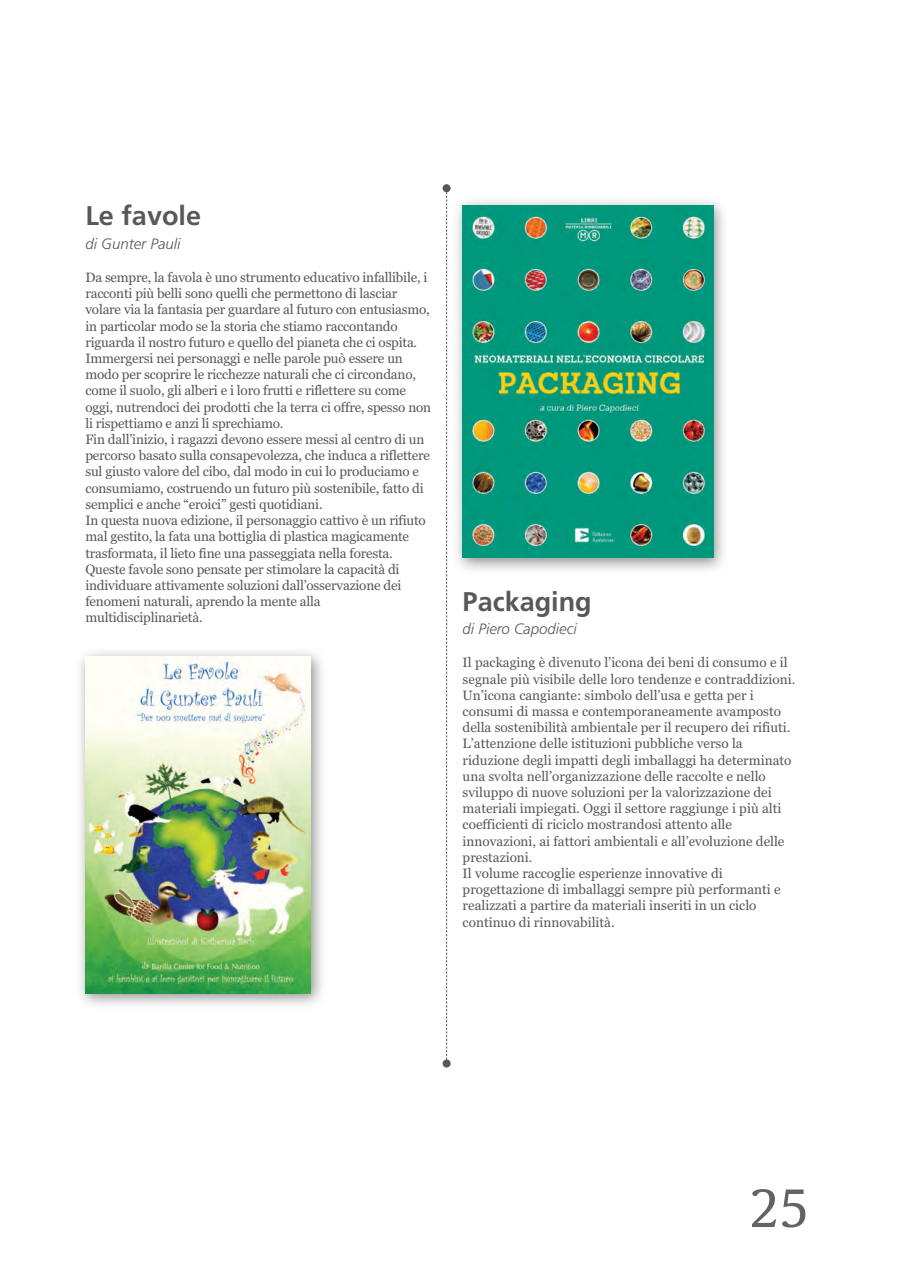
<style>
.page{position:relative;width:901px;height:1264px;background:#fff}
.page>*{position:absolute;margin:0;border:0;box-sizing:border-box;transform-origin:0 0}
.t1{font:51px "Gulliver";color:#636366}
.t2{font:700 27px "Frutiger";color:#57585a}
.t3{font:italic 300 15px "Frutiger";color:#57585a}
.t4{font:13.5px/16.2px "Georgia";letter-spacing:-.015em;color:#57585a}
</style>
<div class="page">
<img style="left:80px;top:652px;width:242px;height:353px">
<img style="left:85px;top:657px;width:226px;height:336px">
<img style="left:457px;top:201px;width:267px;height:369px">
<img style="left:462px;top:205px;width:250px;height:353px">
<svg style="left:446px;top:192px;width:1px;height:867px"></svg>
<div style="left:442px;top:184px;width:8px;height:8px;background:#57585a;border-radius:50%"></div>
<div style="left:442px;top:1059px;width:8px;height:8px;background:#57585a;border-radius:50%"></div>
<h2 class="t2" style="left:85px;top:205px;width:117px">Le favole</h2>
<p class="t3" style="left:85px;top:237px;width:97px">di Gunter Pauli</p>
<p class="t4" style="left:85px;top:269px;width:347px">Da sempre, la favola è uno strumento educativo infallibile, i racconti più belli sono quelli che permettono di lasciar volare via la fantasia per guardare al futuro con entusiasmo, in particolar modo se la storia che stiamo raccontando riguarda il nostro futuro e quello del pianeta che ci ospita.<br>Immergersi nei personaggi e nelle parole può essere un modo per scoprire le ricchezze naturali che ci circondano, come il suolo, gli alberi e i loro frutti e riflettere su come oggi, nutrendoci dei prodotti che la terra ci offre, spesso non li rispettiamo e anzi li sprechiamo.<br>Fin dall’inizio, i ragazzi devono essere messi al centro di un percorso basato sulla consapevolezza, che induca a riflettere sul giusto valore del cibo, dal modo in cui lo produciamo e consumiamo, costruendo un futuro più sostenibile, fatto di semplici e anche “eroici” gesti quotidiani.<br>In questa nuova edizione, il personaggio cattivo è un rifiuto mal gestito, la fata una bottiglia di plastica magicamente trasformata, il lieto fine una passeggiata nella foresta.<br>Queste favole sono pensate per stimolare la capacità di individuare attivamente soluzioni dall’osservazione dei fenomeni naturali, aprendo la mente alla multidisciplinarietà.</p>
<h2 class="t2" style="left:462px;top:590px;width:131px">Packaging</h2>
<p class="t3" style="left:462px;top:623px;width:115px">di Piero Capodieci</p>
<p class="t4" style="left:462px;top:654px;width:334px">Il packaging è divenuto l’icona dei beni di consumo e il segnale più visibile delle loro tendenze e contraddizioni.<br>Un’icona cangiante: simbolo dell’usa e getta per i consumi di massa e contemporaneamente avamposto della sostenibilità ambientale per il recupero dei rifiuti.<br>L’attenzione delle istituzioni pubbliche verso la riduzione degli impatti degli imballaggi ha determinato una svolta nell’organizzazione delle raccolte e nello sviluppo di nuove soluzioni per la valorizzazione dei materiali impiegati. Oggi il settore raggiunge i più alti coefficienti di riciclo mostrandosi attento alle innovazioni, ai fattori ambientali e all’evoluzione delle prestazioni.<br>Il volume raccoglie esperienze innovative di progettazione di imballaggi sempre più performanti e realizzati a partire da materiali inseriti in un ciclo continuo di rinnovabilità.</p>
<h1 class="t1" style="left:749px;top:1179px;width:61px">25</h1>
</div>
